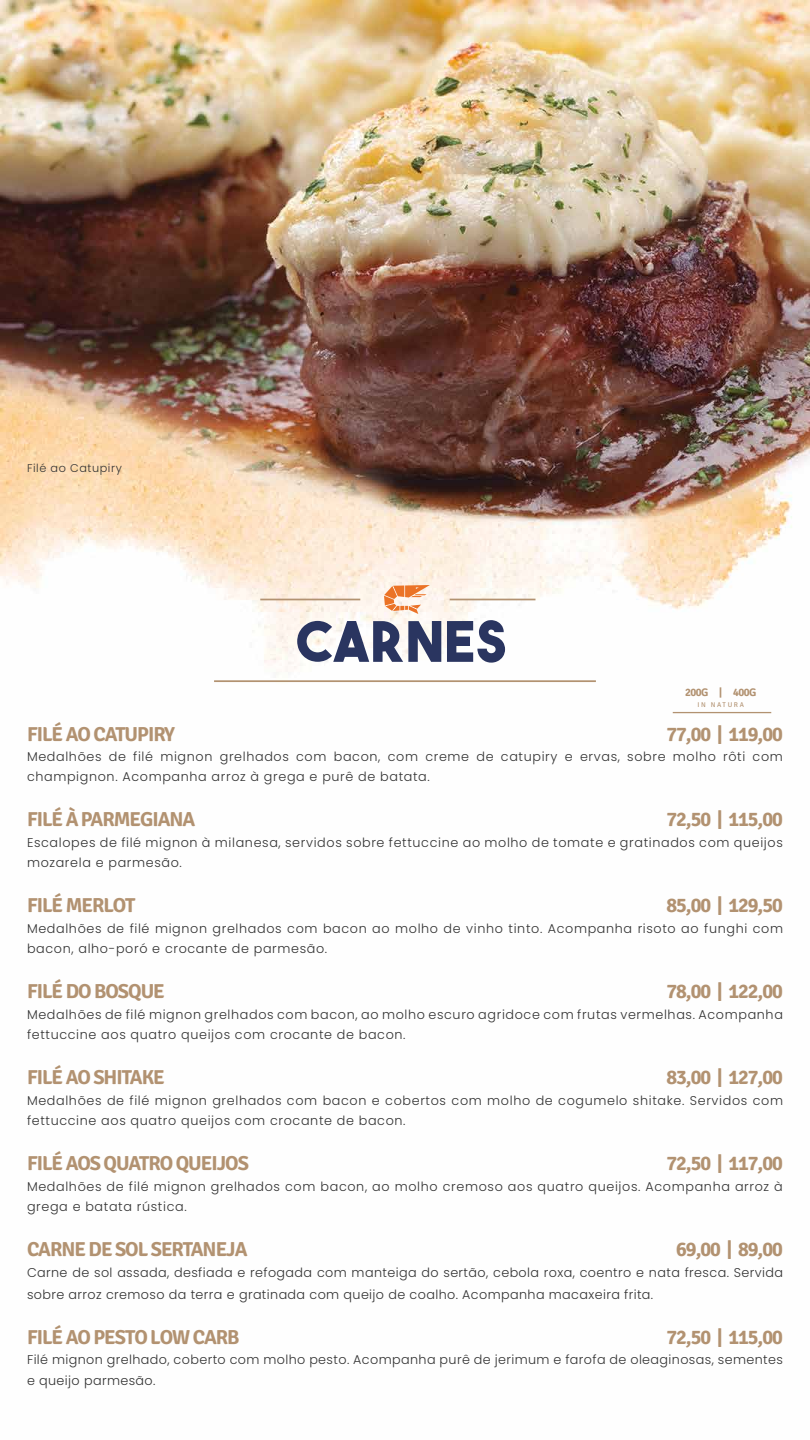
<style>
.page{position:relative;width:810px;height:1440px;background:#fff}
.page>*{position:absolute;margin:0;border:0;box-sizing:border-box;transform-origin:0 0}
.t1{font:55.65px "The Bold Font";letter-spacing:.02em;color:#2a3560}
.t2{font:700 20.25px "Signika Negative";letter-spacing:-.05em;color:#b29271}
.t3{font:300 12.75px/20.5px "Poppins";letter-spacing:.05em;color:#333}
.t4{font:300 12.75px/22.5px "Poppins";letter-spacing:.03em;color:#333}
.t5{font:300 11.25px "Poppins";letter-spacing:.05em;color:#333}
.t6{font:700 11.1px "Signika Negative";letter-spacing:-.05em;color:#b29271}
.t7{font:6.9px "Signika Negative";letter-spacing:.24em;color:#b29271}
</style>
<div class="page">
<img style="left:0;top:0;width:810px;height:714px">
<hr style="left:214px;top:680px;width:382px;height:2px;background:#b29271">
<hr style="left:260px;top:599px;width:100px;height:1px;background:#b29271">
<hr style="left:450px;top:599px;width:86px;height:1px;background:#b29271">
<svg style="left:384px;top:585px;width:46px;height:29px"></svg>
<hr style="left:673px;top:712px;width:98px;height:1px;background:#b29271">
<p class="t5" style="left:27px;top:462px;width:96px">Filé ao Catupiry</p>
<h1 class="t1" style="left:297px;top:606px;width:211px">CARNES</h1>
<p class="t6" style="left:685px;top:686px;width:72px">200G | 400G</p>
<p class="t7" style="left:698px;top:701px;width:48px">IN NATURA</p>
<h2 class="t2" style="left:27px;top:722px;width:150px">FILÉ AO CATUPIRY</h2>
<h2 class="t2" style="left:667px;top:722px;width:118px">77,00 | 119,00</h2>
<p class="t3" style="left:27px;top:746px;width:757px">Medalhões de filé mignon grelhados com bacon, com creme de catupiry e ervas, sobre molho rôti com champignon. Acompanha arroz à grega e purê de batata.</p>
<h2 class="t2" style="left:27px;top:808px;width:170px">FILÉ À PARMEGIANA</h2>
<h2 class="t2" style="left:667px;top:808px;width:118px">72,50 | 115,00</h2>
<p class="t3" style="left:27px;top:832px;width:757px">Escalopes de filé mignon à milanesa, servidos sobre fettuccine ao molho de tomate e gratinados com queijos mozarela e parmesão.</p>
<h2 class="t2" style="left:27px;top:893px;width:110px">FILÉ MERLOT</h2>
<h2 class="t2" style="left:667px;top:893px;width:118px">85,00 | 129,50</h2>
<p class="t3" style="left:27px;top:918px;width:758px">Medalhões de filé mignon grelhados com bacon ao molho de vinho tinto. Acompanha risoto ao funghi com bacon, alho-poró e crocante de parmesão.</p>
<h2 class="t2" style="left:27px;top:979px;width:139px">FILÉ DO BOSQUE</h2>
<h2 class="t2" style="left:667px;top:979px;width:118px">78,00 | 122,00</h2>
<p class="t3" style="left:27px;top:1004px;width:757px">Medalhões de filé mignon grelhados com bacon, ao molho escuro agridoce com frutas vermelhas. Acompanha fettuccine aos quatro queijos com crocante de bacon.</p>
<h2 class="t2" style="left:27px;top:1065px;width:139px">FILÉ AO SHITAKE</h2>
<h2 class="t2" style="left:667px;top:1065px;width:118px">83,00 | 127,00</h2>
<p class="t3" style="left:27px;top:1090px;width:758px">Medalhões de filé mignon grelhados com bacon e cobertos com molho de cogumelo shitake. Servidos com fettuccine aos quatro queijos com crocante de bacon.</p>
<h2 class="t2" style="left:27px;top:1151px;width:223px">FILÉ AOS QUATRO QUEIJOS</h2>
<h2 class="t2" style="left:667px;top:1151px;width:118px">72,50 | 117,00</h2>
<p class="t3" style="left:27px;top:1176px;width:757px">Medalhões de filé mignon grelhados com bacon, ao molho cremoso aos quatro queijos. Acompanha arroz à grega e batata rústica.</p>
<h2 class="t2" style="left:27px;top:1237px;width:222px">CARNE DE SOL SERTANEJA</h2>
<h2 class="t2" style="left:676px;top:1237px;width:108px">69,00 | 89,00</h2>
<p class="t4" style="left:27px;top:1261px;width:758px">Carne de sol assada, desfiada e refogada com manteiga do sertão, cebola roxa, coentro e nata fresca. Servida sobre arroz cremoso da terra e gratinada com queijo de coalho. Acompanha macaxeira frita.</p>
<h2 class="t2" style="left:27px;top:1325px;width:214px">FILÉ AO PESTO LOW CARB</h2>
<h2 class="t2" style="left:667px;top:1325px;width:118px">72,50 | 115,00</h2>
<p class="t4" style="left:27px;top:1350px;width:757px;line-height:20.5px">Filé mignon grelhado, coberto com molho pesto. Acompanha purê de jerimum e farofa de oleaginosas, sementes e queijo parmesão.</p>
</div>
